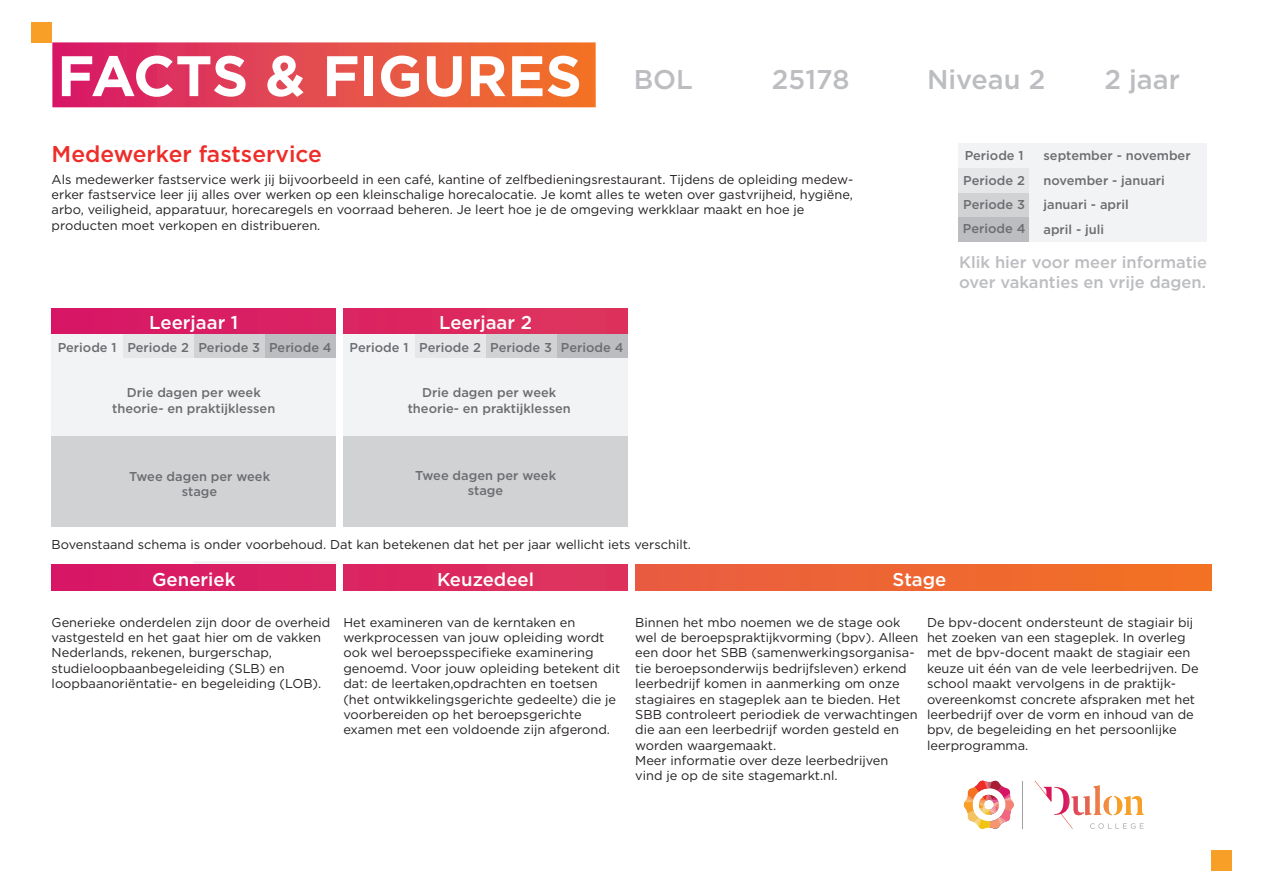
<style>
.page{position:relative;width:1263px;height:893px;background:#fff}
.page>*{position:absolute;margin:0;border:0;box-sizing:border-box;transform-origin:0 0}
.t1{font:700 57px "Gotham";letter-spacing:-.005em;color:#fff}
.t2{font:500 27.15px "Gotham";color:#bcbdc0}
.t3{font:500 22.8px "Gotham";color:#ee2d29}
.t4{font:500 18.6px "Gotham";color:#fff}
.t5{font:500 16.5px/19.8px "Gotham";color:#bcbdc0}
.t6{font:12.9px/15.5px "Gotham";color:#231f20}
.t7{font:500 12.9px/15.5px "Gotham";color:#6c6d70;text-align:center}
</style>
<div class="page">
<div style="left:265px;top:334px;width:71px;height:24px;background:#bcbdc0"></div>
<div style="left:194px;top:334px;width:71px;height:24px;background:#d1d2d4"></div>
<div style="left:123px;top:334px;width:71px;height:24px;background:#e6e7e9"></div>
<div style="left:52px;top:334px;width:71px;height:24px;background:#f2f3f4"></div>
<div style="left:52px;top:308px;width:284px;height:26px;background:#d91c64"></div>
<div style="left:52px;top:358px;width:284px;height:21px;background:#f2f3f4"></div>
<div style="left:343px;top:308px;width:285px;height:26px;background:#dc295f"></div>
<div style="left:52px;top:379px;width:284px;height:21px;background:#f2f3f4"></div>
<div style="left:52px;top:400px;width:142px;height:21px;background:#f2f3f4"></div>
<div style="left:52px;top:421px;width:142px;height:21px;background:#f2f3f4"></div>
<div style="left:194px;top:400px;width:142px;height:21px;background:#f2f3f4"></div>
<div style="left:194px;top:421px;width:142px;height:21px;background:#f2f3f4"></div>
<div style="left:194px;top:561px;width:142px;height:21px;background:linear-gradient(to right,#f2f3f4,#f2f3f4)"></div>
<div style="left:52px;top:565px;width:284px;height:25px;background:#d91c64"></div>
<div style="left:343px;top:565px;width:285px;height:25px;background:#dc295f"></div>
<div style="left:635px;top:565px;width:576px;height:25px;background:linear-gradient(to right,#e95b41,#f37223)"></div>
<div style="left:31px;top:22px;width:21px;height:20px;background:#f89f28"></div>
<div style="left:1211px;top:850px;width:20px;height:21px;background:#f89f28"></div>
<svg style="left:963px;top:780px;width:51px;height:49px"></svg>
<hr style="left:1023px;top:781px;width:1px;height:48px;background:#9d9fa2">
<svg style="left:1035px;top:781px;width:108px;height:48px"></svg>
<div style="left:52px;top:436px;width:284px;height:90px;background:#d1d2d4"></div>
<div style="left:557px;top:334px;width:71px;height:24px;background:#bcbdc0"></div>
<div style="left:486px;top:334px;width:71px;height:24px;background:#d1d2d4"></div>
<div style="left:414px;top:334px;width:72px;height:24px;background:#e6e7e9"></div>
<div style="left:343px;top:334px;width:71px;height:24px;background:#f2f3f4"></div>
<div style="left:343px;top:358px;width:285px;height:21px;background:#f2f3f4"></div>
<div style="left:343px;top:379px;width:285px;height:21px;background:#f2f3f4"></div>
<div style="left:343px;top:400px;width:143px;height:21px;background:#f2f3f4"></div>
<div style="left:343px;top:421px;width:143px;height:21px;background:#f2f3f4"></div>
<div style="left:486px;top:400px;width:142px;height:21px;background:#f2f3f4"></div>
<div style="left:486px;top:421px;width:142px;height:21px;background:#f2f3f4"></div>
<div style="left:343px;top:436px;width:285px;height:90px;background:#d1d2d4"></div>
<svg style="left:52px;top:42px;width:544px;height:65px;background:#e44b4d"></svg>
<div style="left:959px;top:217px;width:71px;height:24px;background:#bcbdc0"></div>
<div style="left:959px;top:192px;width:71px;height:25px;background:#d1d2d4"></div>
<div style="left:959px;top:168px;width:71px;height:24px;background:#e6e7e9"></div>
<div style="left:959px;top:144px;width:71px;height:24px;background:#f2f3f4"></div>
<div style="left:1030px;top:144px;width:177px;height:24px;background:#f2f3f4"></div>
<div style="left:1030px;top:168px;width:177px;height:24px;background:#f2f3f4"></div>
<div style="left:1030px;top:192px;width:177px;height:25px;background:#f2f3f4"></div>
<div style="left:1030px;top:217px;width:177px;height:24px;background:#f2f3f4"></div>
<h1 class="t1" style="left:57px;top:38px;width:526px">FACTS &amp; FIGURES</h1>
<h3 class="t3" style="left:52px;top:139px;width:272px">Medewerker fastservice</h3>
<h2 class="t2" style="left:634px;top:62px;width:61px">BOL</h2>
<h2 class="t2" style="left:772px;top:61px;width:79px">25178</h2>
<p class="t6" style="left:52px;top:171px;width:803px">Als medewerker fastservice werk jij bijvoorbeeld in een café, kantine of zelfbedieningsrestaurant. Tijdens de opleiding medew&shy;erker fastservice leer jij alles over werken op een kleinschalige horecalocatie. Je komt alles te weten over gastvrijheid, hygiëne, arbo, veiligheid, apparatuur, horecaregels en voorraad beheren. Je leert hoe je de omgeving werkklaar maakt en hoe je producten moet verkopen en distribueren.</p>
<h3 class="t4" style="left:149px;top:310px;width:90px">Leerjaar 1</h3>
<h3 class="t4" style="left:439px;top:310px;width:94px">Leerjaar 2</h3>
<p class="t7" style="left:58px;top:339px;width:60px">Periode 1</p>
<p class="t7" style="left:127px;top:339px;width:206px">Periode 2 Periode 3 Periode 4</p>
<p class="t7" style="left:349px;top:340px;width:275px">Periode 1 Periode 2 Periode 3 Periode 4</p>
<p class="t7" style="left:112px;top:385px;width:165px">Drie dagen per week theorie- en praktijklessen</p>
<p class="t7" style="left:408px;top:385px;width:165px">Drie dagen per week theorie- en praktijklessen</p>
<p class="t7" style="left:129px;top:469px;width:143px">Twee dagen per week stage</p>
<p class="t7" style="left:415px;top:467px;width:143px">Twee dagen per week stage</p>
<p class="t6" style="left:52px;top:536px;width:641px">Bovenstaand schema is onder voorbehoud. Dat kan betekenen dat het per jaar wellicht iets verschilt.</p>
<h2 class="t2" style="left:927px;top:61px;width:120px">Niveau 2</h2>
<h2 class="t2" style="left:1104px;top:61px;width:77px">2 jaar</h2>
<p class="t7" style="left:965px;top:148px;width:60px">Periode 1</p>
<p class="t7" style="left:1043px;top:143px;width:149px;line-height:24.5px;text-align:left">september - november november - januari januari - april<br>april - juli</p>
<p class="t7" style="left:963px;top:168px;width:64px;line-height:24.3px;text-align:justify">Periode 2<br>Periode 3<br>Periode 4</p>
<p class="t5" style="left:959px;top:252px;width:250px">Klik hier voor meer informatie over vakanties en vrije dagen.</p>
<h3 class="t4" style="left:152px;top:567px;width:85px">Generiek</h3>
<h3 class="t4" style="left:437px;top:567px;width:98px">Keuzedeel</h3>
<h3 class="t4" style="left:892px;top:567px;width:55px">Stage</h3>
<p class="t6" style="left:52px;top:614px;width:280px">Generieke onderdelen zijn door de overheid vastgesteld en het gaat hier om de vakken Nederlands, rekenen, burgerschap, studieloopbaanbegeleiding (SLB) en loopbaanoriëntatie- en begeleiding (LOB).</p>
<p class="t6" style="left:343px;top:614px;width:278px">Het examineren van de kerntaken en werkprocessen van jouw opleiding wordt ook wel beroepsspecifieke examinering genoemd. Voor jouw opleiding betekent dit dat: de leertaken,opdrachten en toetsen (het ontwikkelingsgerichte gedeelte) die je voorbereiden op het beroepsgerichte examen met een voldoende zijn afgerond.</p>
<p class="t6" style="left:635px;top:614px;width:285px">Binnen het mbo noemen we de stage ook wel de beroepspraktijkvorming (bpv). Alleen een door het SBB (samenwerkingsorganisa&shy;tie beroepsonderwijs bedrijfsleven) erkend leerbedrijf komen in aanmerking om onze stagiaires en stageplek aan te bieden. Het SBB controleert periodiek de verwachtingen die aan een leerbedrijf worden gesteld en worden waargemaakt.<br>Meer informatie over deze leerbedrijven vind je op de site stagemarkt.nl.</p>
<p class="t6" style="left:927px;top:614px;width:273px">De bpv-docent ondersteunt de stagiair bij het zoeken van een stageplek. In overleg met de bpv-docent maakt de stagiair een keuze uit één van de vele leerbedrijven. De school maakt vervolgens in de praktijk&shy;overeenkomst concrete afspraken met het leerbedrijf over de vorm en inhoud van de bpv, de begeleiding en het persoonlijke leerprogramma.</p>
</div>
